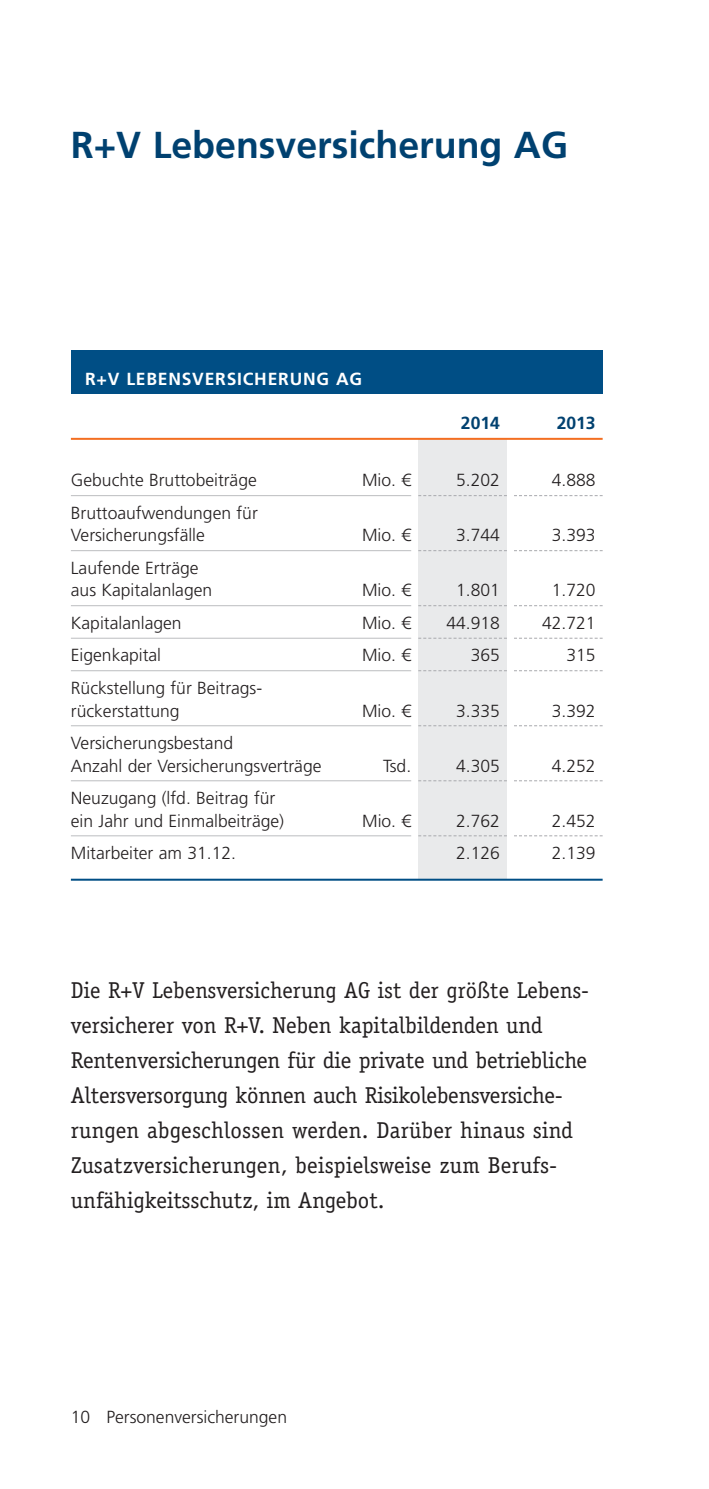
<style>
.page{position:relative;width:709px;height:1489px;background:#fff}
.page>*{position:absolute;margin:0;border:0;box-sizing:border-box;transform-origin:0 0}
.t1{font:700 37.5px "Frutiger LT";color:#004170}
.t2{font:23px/35px "Officina Serif";color:#231f20}
.t3{font:300 17.5px/32.5px "Frutiger LT";color:#231f20}
.t4{font:700 17.5px "Frutiger LT";letter-spacing:.045em;color:#fff}
.t5{font:700 17.5px "Frutiger LT";color:#004170}
</style>
<div class="page">
<div style="left:418px;top:439px;width:89px;height:440px;background:#e9eaeb"></div>
<hr style="left:71px;top:438px;width:531px;height:2px;background:#f36e21">
<svg style="left:514px;top:495px;width:88px;height:1px"></svg>
<svg style="left:514px;top:550px;width:88px;height:1px"></svg>
<svg style="left:514px;top:605px;width:88px;height:1px"></svg>
<svg style="left:514px;top:637px;width:88px;height:1px"></svg>
<svg style="left:514px;top:670px;width:88px;height:1px"></svg>
<svg style="left:514px;top:725px;width:88px;height:1px"></svg>
<svg style="left:514px;top:780px;width:88px;height:1px"></svg>
<svg style="left:514px;top:835px;width:88px;height:1px"></svg>
<svg style="left:418px;top:495px;width:89px;height:1px"></svg>
<svg style="left:418px;top:550px;width:89px;height:1px"></svg>
<svg style="left:418px;top:605px;width:89px;height:1px"></svg>
<svg style="left:418px;top:637px;width:89px;height:1px"></svg>
<svg style="left:418px;top:670px;width:89px;height:1px"></svg>
<svg style="left:418px;top:725px;width:89px;height:1px"></svg>
<svg style="left:418px;top:780px;width:89px;height:1px"></svg>
<svg style="left:418px;top:835px;width:89px;height:1px"></svg>
<hr style="left:71px;top:495px;width:340px;height:1px;background:#bcbdc0">
<hr style="left:71px;top:550px;width:340px;height:1px;background:#bcbdc0">
<hr style="left:71px;top:605px;width:340px;height:1px;background:#bcbdc0">
<hr style="left:71px;top:637px;width:340px;height:1px;background:#bcbdc0">
<hr style="left:71px;top:670px;width:340px;height:1px;background:#bcbdc0">
<hr style="left:71px;top:725px;width:340px;height:1px;background:#bcbdc0">
<hr style="left:71px;top:780px;width:340px;height:1px;background:#bcbdc0">
<hr style="left:71px;top:835px;width:340px;height:1px;background:#bcbdc0">
<hr style="left:71px;top:878px;width:531px;height:2px;background:#004e85">
<div style="left:71px;top:350px;width:531px;height:44px;background:#004e85"></div>
<h1 class="t1" style="left:71px;top:129px;width:498px">R+V Lebensversicherung AG</h1>
<p class="t4" style="left:85px;top:372px;width:278px">R+V LEBENSVERSICHERUNG AG</p>
<p class="t3" style="left:71px;top:465px;width:187px">Gebuchte Bruttobeiträge</p>
<p class="t3" style="left:362px;top:465px;width:51px">Mio. €</p>
<p class="t3" style="left:71px;top:503px;width:188px;line-height:22.5px">Bruttoaufwendungen für<br>Versicherungsfälle</p>
<p class="t3" style="left:362px;top:520px;width:51px">Mio. €</p>
<p class="t3" style="left:71px;top:558px;width:143px;line-height:22.5px">Laufende Erträge aus Kapitalanlagen</p>
<p class="t3" style="left:362px;top:575px;width:51px">Mio. €</p>
<p class="t3" style="left:71px;top:608px;width:112px">Kapitalanlagen</p>
<p class="t3" style="left:362px;top:608px;width:51px">Mio. €</p>
<p class="t3" style="left:71px;top:640px;width:92px">Eigenkapital</p>
<p class="t3" style="left:362px;top:640px;width:51px">Mio. €</p>
<p class="t3" style="left:71px;top:678px;width:193px;line-height:22.5px">Rückstellung für Beitrags&shy;rückerstattung</p>
<p class="t3" style="left:362px;top:695px;width:51px">Mio. €</p>
<p class="t3" style="left:71px;top:733px;width:252px;line-height:22.5px">Versicherungsbestand<br>Anzahl der Versicherungsverträge</p>
<p class="t3" style="left:71px;top:788px;width:215px;line-height:22.5px">Neuzugang (lfd. Beitrag für ein Jahr und Einmalbeiträge)</p>
<p class="t3" style="left:71px;top:838px;width:167px">Mitarbeiter am 31.12.</p>
<p class="t3" style="left:383px;top:750px;width:30px">Tsd.</p>
<p class="t3" style="left:362px;top:805px;width:51px">Mio. €</p>
<p class="t5" style="left:461px;top:416px;width:40px">2014</p>
<p class="t5" style="left:556px;top:416px;width:40px">2013</p>
<p class="t3" style="left:456px;top:465px;width:45px">5.202</p>
<p class="t3" style="left:552px;top:465px;width:45px">4.888</p>
<p class="t3" style="left:456px;top:520px;width:45px">3.744</p>
<p class="t3" style="left:552px;top:520px;width:45px">3.393</p>
<p class="t3" style="left:446px;top:575px;width:55px;text-align:right">1.801<br>44.918<br>365</p>
<p class="t3" style="left:542px;top:575px;width:55px;text-align:right">1.720<br>42.721<br>315</p>
<p class="t3" style="left:456px;top:695px;width:45px">3.335</p>
<p class="t3" style="left:552px;top:695px;width:45px">3.392</p>
<p class="t3" style="left:456px;top:750px;width:45px">4.305</p>
<p class="t3" style="left:552px;top:750px;width:45px">4.252</p>
<p class="t3" style="left:456px;top:805px;width:45px">2.762<br>2.126</p>
<p class="t3" style="left:552px;top:805px;width:45px">2.452<br>2.139</p>
<p class="t2" style="left:71px;top:974px;width:520px">Die R+V Lebensversicherung AG ist der größte Lebens&shy;ver sicherer von R+V. Neben kapitalbildenden und<br>R enten versicherungen für die private und betriebliche Alters versorgung können auch Risikolebensver siche - rungen abgeschlossen werden. Darüber hinaus sind Zusatz ver sicherungen, beispielsweise zum Berufs - unfähig keits schutz, im Angebot.</p>
<p class="t3" style="left:71px;top:1401px;width:218px">10 Personenversicherungen</p>
</div>
